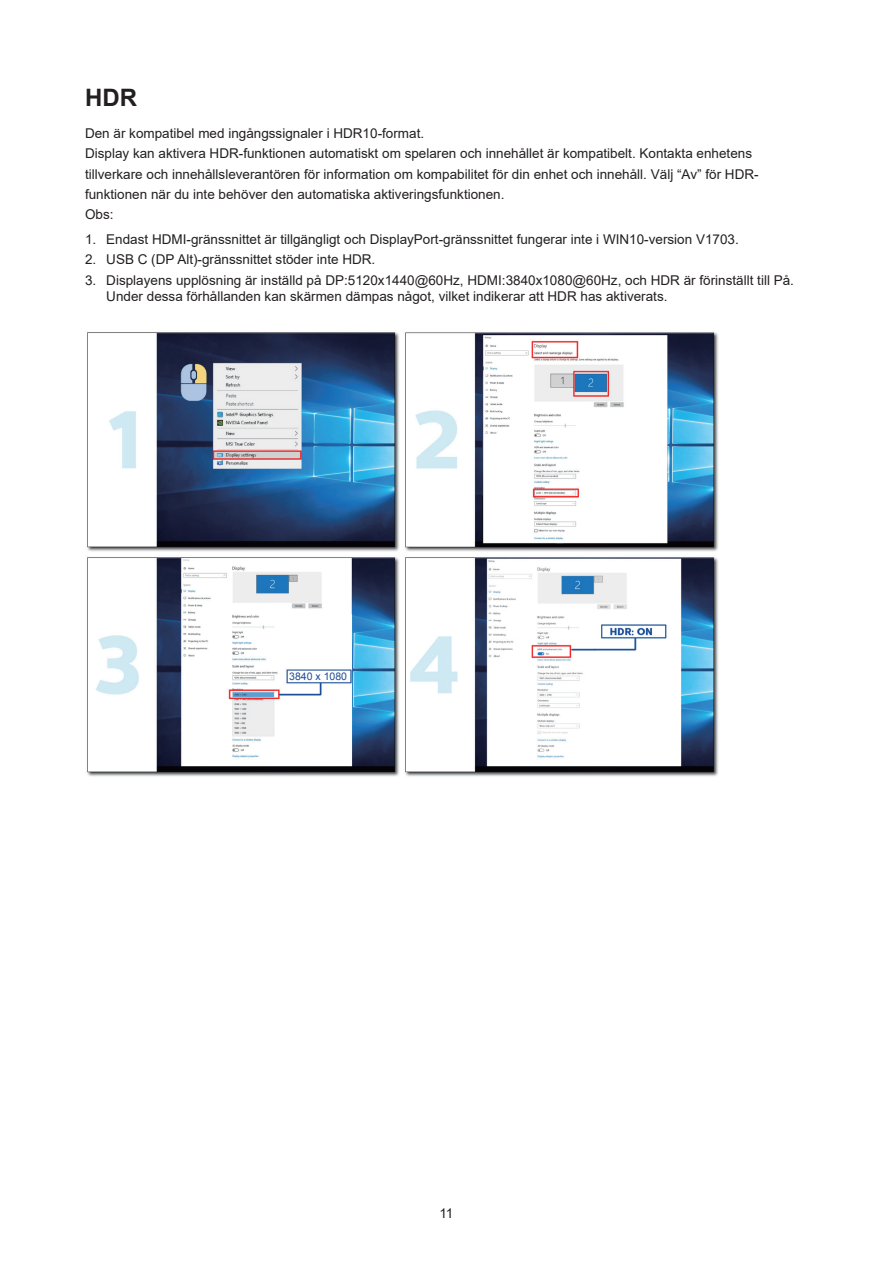
<style>
.page{position:relative;width:893px;height:1263px;background:#fff}
.page>*{position:absolute;margin:0;border:0;box-sizing:border-box;transform-origin:0 0}
.t1{font:700 24px "Arial";color:#231f20}
.t2{font:13.5px/20.2px "Arial";color:#231f20}
.t3{font:10.5px "Arial";color:#1d4d95}
</style>
<div class="page">
<img style="left:87px;top:332px;width:312px;height:220px">
<img style="left:405px;top:332px;width:313px;height:220px">
<img style="left:87px;top:557px;width:313px;height:220px">
<img style="left:405px;top:557px;width:313px;height:220px">
<h1 class="t1" style="left:85px;top:80px;width:53px">HDR</h1>
<p class="t2" style="left:85px;top:123px;width:675px">Den är kompatibel med ingångssignaler i HDR10-format.<br>Display kan aktivera HDR-funktionen automatiskt om spelaren och innehållet är kompatibelt. Kontakta enhetens tillverkare och innehållsleverantören för information om kompabilitet för din enhet och innehåll. Välj “Av” för HDR&shy;funktionen när du inte behöver den automatiska aktiveringsfunktionen.<br>Obs:</p>
<p class="t2" style="left:85px;top:229px;width:655px">1. Endast HDMI-gränssnittet är tillgängligt och DisplayPort-gränssnittet fungerar inte i WIN10-version V1703.</p>
<p class="t2" style="left:85px;top:249px;width:292px">2. USB C (DP Alt)-gränssnittet stöder inte HDR.</p>
<p class="t2" style="left:106px;top:272px;width:689px;line-height:16.2px;text-indent:-21px">3. Displayens upplösning är inställd på DP:5120x1440@60Hz, HDMI:3840x1080@60Hz, och HDR är förinställt till På.<br>Under dessa förhållanden kan skärmen dämpas något, vilket indikerar att HDR has aktiverats.</p>
<p class="t3" style="left:289px;top:669px;width:59px">3840 x 1080</p>
<p class="t2" style="left:439px;top:1203px;width:16px">11</p>
</div>
